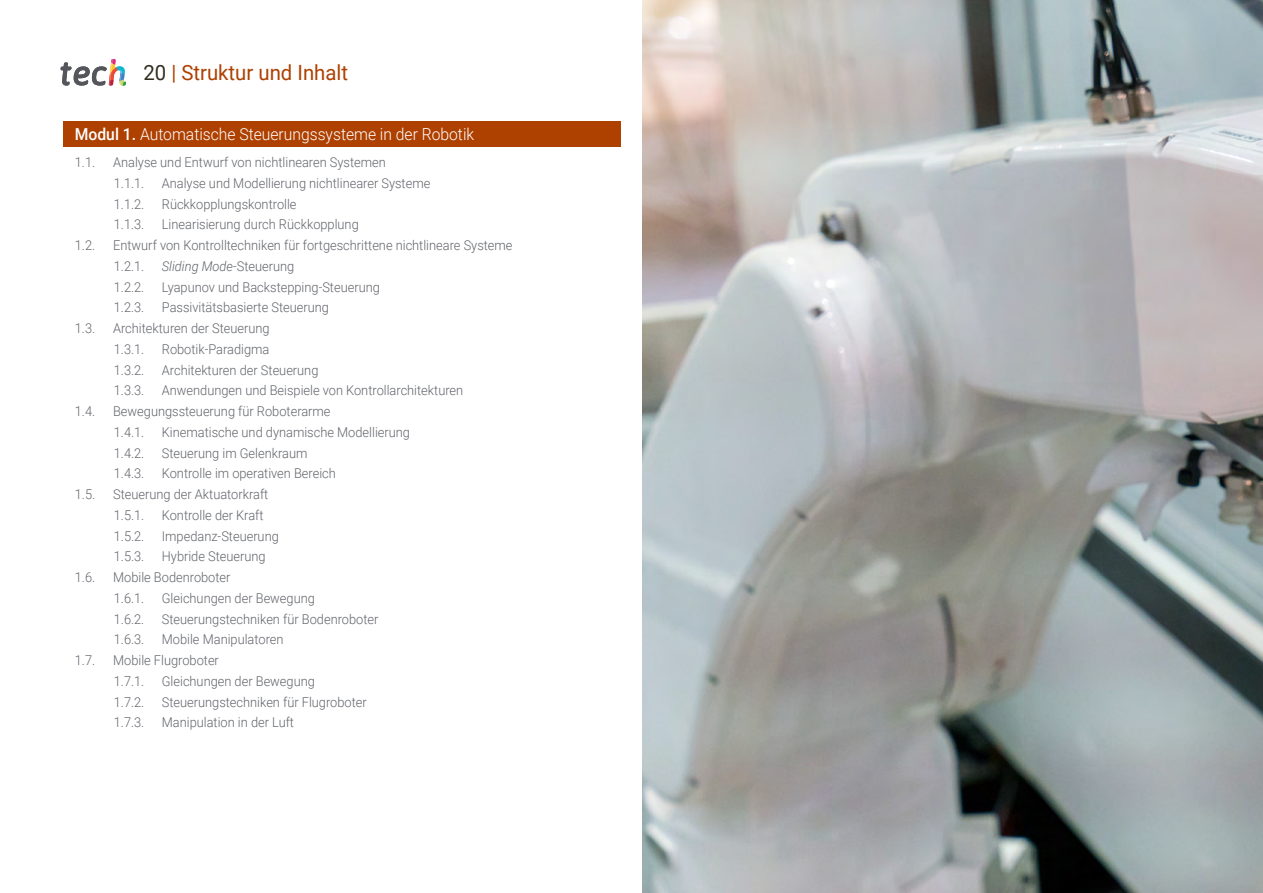
<style>
.page{position:relative;width:1263px;height:893px;background:#fff}
.page>*{position:absolute;margin:0;border:0;box-sizing:border-box;transform-origin:0 0}
.t1{font:21px "Roboto";color:#ae4000}
.t2{font:300 16.5px "Roboto";color:#fff;scale:.95 1}
.t3{font:300 13.5px/20.7px "Roboto";color:#61646a;scale:.95 1}
.t4{font:italic 300 13.5px "Roboto";color:#61646a;scale:.95 1}
.s1{color:#312e20}
.s2{font-weight:500}
.s3{font-style:normal}
</style>
<div class="page">
<img style="left:642px;top:0;width:621px;height:893px">
<div style="left:64px;top:121px;width:557px;height:25px;background:#ae4000"></div>
<svg style="left:61px;top:59px;width:65px;height:27px"></svg>
<h1 class="t1" style="left:144px;top:57px;width:206px"><span class="s1">20</span> | Struktur und Inhalt</h1>
<p class="t2" style="left:75px;top:123px;width:422px"><span class="s2">Modul 1.</span> Automatische Steuerungssysteme in der Robotik</p>
<p class="t3" style="left:75px;top:151px;width:23px">1.1.</p>
<p class="t3" style="left:113px;top:151px;width:289px">Analyse und Entwurf von nichtlinearen Systemen<br>1.1.1.</p>
<p class="t3" style="left:162px;top:172px;width:284px">Analyse und Modellierung nichtlinearer Systeme</p>
<p class="t3" style="left:114px;top:193px;width:34px">1.1.2.</p>
<p class="t3" style="left:162px;top:193px;width:143px">Rückkopplungskontrolle</p>
<p class="t3" style="left:114px;top:214px;width:34px">1.1.3.</p>
<p class="t3" style="left:162px;top:214px;width:209px">Linearisierung durch Rückkopplung</p>
<p class="t3" style="left:75px;top:234px;width:23px">1.2.</p>
<p class="t3" style="left:113px;top:234px;width:422px">Entwurf von Kontrolltechniken für fortgeschrittene nichtlineare Systeme<br>1.2.1.</p>
<p class="t4" style="left:162px;top:257px;width:141px">Sliding Mode<span class="s3">-Steuerung</span></p>
<p class="t3" style="left:114px;top:276px;width:34px">1.2.2.</p>
<p class="t3" style="left:162px;top:276px;width:231px">Lyapunov und Backstepping-Steuerung</p>
<p class="t3" style="left:114px;top:297px;width:34px">1.2.3.</p>
<p class="t3" style="left:162px;top:297px;width:177px">Passivitätsbasierte Steuerung</p>
<p class="t3" style="left:75px;top:317px;width:23px">1.3.</p>
<p class="t3" style="left:113px;top:317px;width:166px">Architekturen der Steuerung<br>1.3.1.</p>
<p class="t3" style="left:162px;top:338px;width:115px">Robotik-Paradigma</p>
<p class="t3" style="left:114px;top:359px;width:34px">1.3.2.</p>
<p class="t3" style="left:162px;top:359px;width:166px">Architekturen der Steuerung</p>
<p class="t3" style="left:114px;top:380px;width:34px">1.3.3.</p>
<p class="t3" style="left:162px;top:380px;width:319px">Anwendungen und Beispiele von Kontrollarchitekturen</p>
<p class="t3" style="left:75px;top:400px;width:23px">1.4.</p>
<p class="t3" style="left:113px;top:400px;width:230px">Bewegungssteuerung für Roboterarme<br>1.4.1.</p>
<p class="t3" style="left:162px;top:421px;width:263px">Kinematische und dynamische Modellierung</p>
<p class="t3" style="left:114px;top:442px;width:34px">1.4.2.</p>
<p class="t3" style="left:162px;top:442px;width:155px">Steuerung im Gelenkraum</p>
<p class="t3" style="left:114px;top:463px;width:34px">1.4.3.</p>
<p class="t3" style="left:162px;top:463px;width:185px">Kontrolle im operativen Bereich</p>
<p class="t3" style="left:75px;top:483px;width:23px">1.5.</p>
<p class="t3" style="left:113px;top:483px;width:165px">Steuerung der Aktuatorkraft<br>1.5.1.</p>
<p class="t3" style="left:162px;top:504px;width:109px">Kontrolle der Kraft</p>
<p class="t3" style="left:114px;top:525px;width:34px">1.5.2.</p>
<p class="t3" style="left:162px;top:525px;width:125px">Impedanz-Steuerung</p>
<p class="t3" style="left:114px;top:546px;width:34px">1.5.3.</p>
<p class="t3" style="left:162px;top:546px;width:111px">Hybride Steuerung</p>
<p class="t3" style="left:75px;top:566px;width:23px">1.6.</p>
<p class="t3" style="left:113px;top:566px;width:125px">Mobile Bodenroboter<br>1.6.1.</p>
<p class="t3" style="left:162px;top:587px;width:163px">Gleichungen der Bewegung</p>
<p class="t3" style="left:114px;top:608px;width:34px">1.6.2.</p>
<p class="t3" style="left:162px;top:608px;width:229px">Steuerungstechniken für Bodenroboter</p>
<p class="t3" style="left:114px;top:629px;width:34px">1.6.3.</p>
<p class="t3" style="left:162px;top:629px;width:130px">Mobile Manipulatoren</p>
<p class="t3" style="left:75px;top:649px;width:23px">1.7.</p>
<p class="t3" style="left:113px;top:649px;width:113px">Mobile Flugroboter<br>1.7.1.</p>
<p class="t3" style="left:162px;top:670px;width:163px">Gleichungen der Bewegung</p>
<p class="t3" style="left:114px;top:691px;width:34px">1.7.2.</p>
<p class="t3" style="left:162px;top:691px;width:217px">Steuerungstechniken für Flugroboter</p>
<p class="t3" style="left:114px;top:712px;width:34px">1.7.3.</p>
<p class="t3" style="left:162px;top:712px;width:141px">Manipulation in der Luft</p>
</div>
